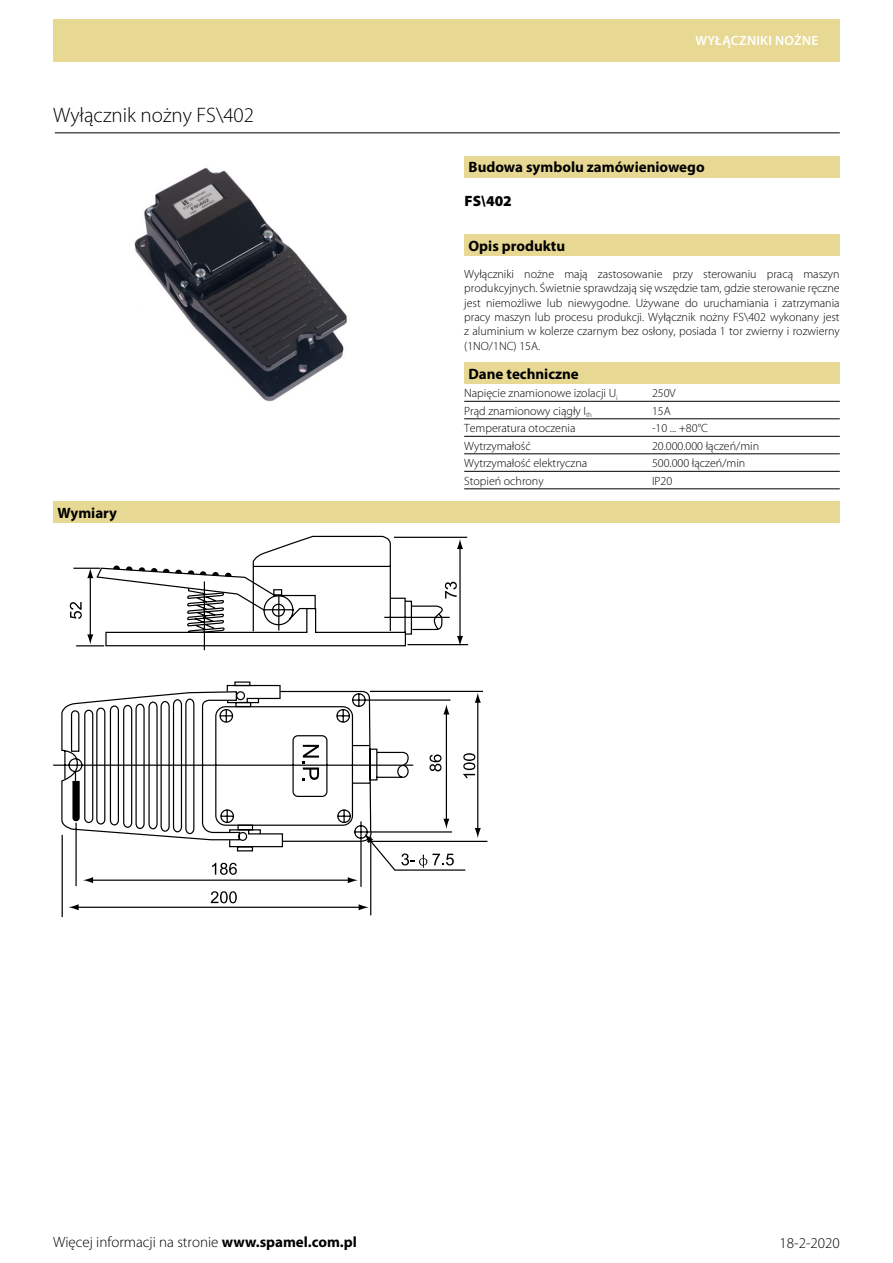
<style>
.page{position:relative;width:893px;height:1263px;background:#fff}
.page>*{position:absolute;margin:0;border:0;box-sizing:border-box;transform-origin:0 0}
.t1{font:300 21px "Myriad Pro";color:#000}
.Überschrift{font:700 15px "Myriad Pro";color:#000}
.t2{font:300 15px "Myriad Pro";color:#000}
.TS_Bestellschlüssel{font:900 15px "Myriad Pro";color:#000}
.t3{font:600 13.5px "Myriad Pro";letter-spacing:.02em;color:#fff}
.Text_normal_block{font:300 12px/14.4px "Myriad Pro";color:#000;text-align:justify}
.Tabellenkörper{font:300 12px "Myriad Pro";color:#000}
.s1{font-weight:700}
</style>
<div class="page">
<div style="left:53px;top:19px;width:787px;height:43px;background:#e7d893"></div>
<div style="left:464px;top:362px;width:376px;height:22px;background:#e7d893"></div>
<hr style="left:464px;top:401px;width:188px;height:1px;background:#000">
<hr style="left:652px;top:401px;width:188px;height:1px;background:#000">
<hr style="left:464px;top:419px;width:188px;height:1px;background:#000">
<hr style="left:652px;top:419px;width:188px;height:1px;background:#000">
<hr style="left:464px;top:436px;width:188px;height:1px;background:#000">
<hr style="left:652px;top:436px;width:188px;height:1px;background:#000">
<hr style="left:464px;top:454px;width:188px;height:1px;background:#000">
<hr style="left:652px;top:454px;width:188px;height:1px;background:#000">
<hr style="left:464px;top:471px;width:188px;height:1px;background:#000">
<hr style="left:652px;top:471px;width:188px;height:1px;background:#000">
<hr style="left:464px;top:489px;width:188px;height:1px;background:#000">
<hr style="left:652px;top:489px;width:188px;height:1px;background:#000">
<div style="left:464px;top:156px;width:376px;height:21px;background:#e7d893"></div>
<hr style="left:55px;top:132px;width:785px;height:1px;background:#000">
<div style="left:464px;top:234px;width:376px;height:22px;background:#e7d893"></div>
<img style="left:134px;top:167px;width:213px;height:235px">
<div style="left:53px;top:502px;width:787px;height:21px;background:#e7d893"></div>
<svg style="left:70px;top:536px;width:399px;height:115px"></svg>
<svg style="left:53px;top:702px;width:319px;height:215px"></svg>
<svg style="left:72px;top:781px;width:8px;height:40px"></svg>
<svg style="left:84px;top:681px;width:403px;height:190px"></svg>
<svg style="left:364px;top:833px;width:9px;height:10px"></svg>
<hr style="left:446px;top:712px;width:1px;height:109px;background:#000">
<svg style="left:443px;top:704px;width:6px;height:10px"></svg>
<svg style="left:443px;top:819px;width:6px;height:10px"></svg>
<hr style="left:370px;top:691px;width:113px;height:1px;background:#000">
<hr style="left:477px;top:701px;width:1px;height:129px;background:#000">
<svg style="left:475px;top:828px;width:6px;height:10px"></svg>
<svg style="left:475px;top:692px;width:6px;height:11px"></svg>
<hr style="left:370px;top:837px;width:1px;height:78px;background:#000">
<hr style="left:91px;top:879px;width:259px;height:2px;background:#000">
<svg style="left:348px;top:877px;width:10px;height:6px"></svg>
<svg style="left:83px;top:877px;width:10px;height:6px"></svg>
<hr style="left:77px;top:907px;width:284px;height:1px;background:#000">
<svg style="left:359px;top:904px;width:10px;height:6px"></svg>
<svg style="left:68px;top:904px;width:11px;height:6px"></svg>
<p class="t1" style="left:53px;top:104px;width:202px">Wyłącznik nożny FS\402</p>
<p class="Überschrift" style="left:57px;top:503px;width:61px">Wymiary</p>
<p class="t3" style="left:695px;top:32px;width:125px">WYŁĄCZNIKI NOŻNE</p>
<p class="Überschrift" style="left:469px;top:158px;width:238px">Budowa symbolu zamówieniowego</p>
<p class="TS_Bestellschlüssel" style="left:465px;top:191px;width:49px">FS\402</p>
<p class="Überschrift" style="left:468px;top:236px;width:98px">Opis produktu</p>
<p class="Text_normal_block" style="left:464px;top:267px;width:377px">Wyłączniki nożne mają zastosowanie przy sterowaniu pracą maszyn produkcyjnych. Świetnie sprawdzają się wszędzie tam, gdzie sterowanie ręczne jest niemożliwe lub niewygodne. Używane do uruchamiania i zatrzymania pracy maszyn lub procesu produkcji. Wyłącznik nożny FS\402 wykonany jest z aluminium w kolerze czarnym bez osłony, posiada 1 tor zwierny i rozwierny (1NO/1NC) 15A.</p>
<p class="Überschrift" style="left:468px;top:364px;width:112px">Dane techniczne</p>
<p class="Tabellenkörper" style="left:464px;top:386px;width:155px">Napięcie znamionowe izolacji U<sub>i</sub></p>
<p class="Tabellenkörper" style="left:652px;top:386px;width:25px">250V</p>
<p class="Tabellenkörper" style="left:464px;top:404px;width:129px">Prąd znamionowy ciągły I<sub>th</sub></p>
<p class="Tabellenkörper" style="left:652px;top:404px;width:20px">15A</p>
<p class="Tabellenkörper" style="left:464px;top:421px;width:113px">Temperatura otoczenia</p>
<p class="Tabellenkörper" style="left:652px;top:421px;width:58px">-10 ... +80°C</p>
<p class="Tabellenkörper" style="left:464px;top:439px;width:68px">Wytrzymałość</p>
<p class="Tabellenkörper" style="left:652px;top:439px;width:109px">20.000.000 łączeń/min</p>
<p class="Tabellenkörper" style="left:464px;top:456px;width:125px">Wytrzymałość elektryczna</p>
<p class="Tabellenkörper" style="left:652px;top:456px;width:95px">500.000 łączeń/min</p>
<p class="Tabellenkörper" style="left:464px;top:474px;width:81px">Stopień ochrony</p>
<p class="Tabellenkörper" style="left:652px;top:474px;width:22px">IP20</p>
<p class="t2" style="left:53px;top:1234px;width:305px">Więcej informacji na stronie <span class="s1">www.spamel.com.pl</span></p>
<p class="t2" style="left:780px;top:1234px;width:62px">18-2-2020</p>
</div>
